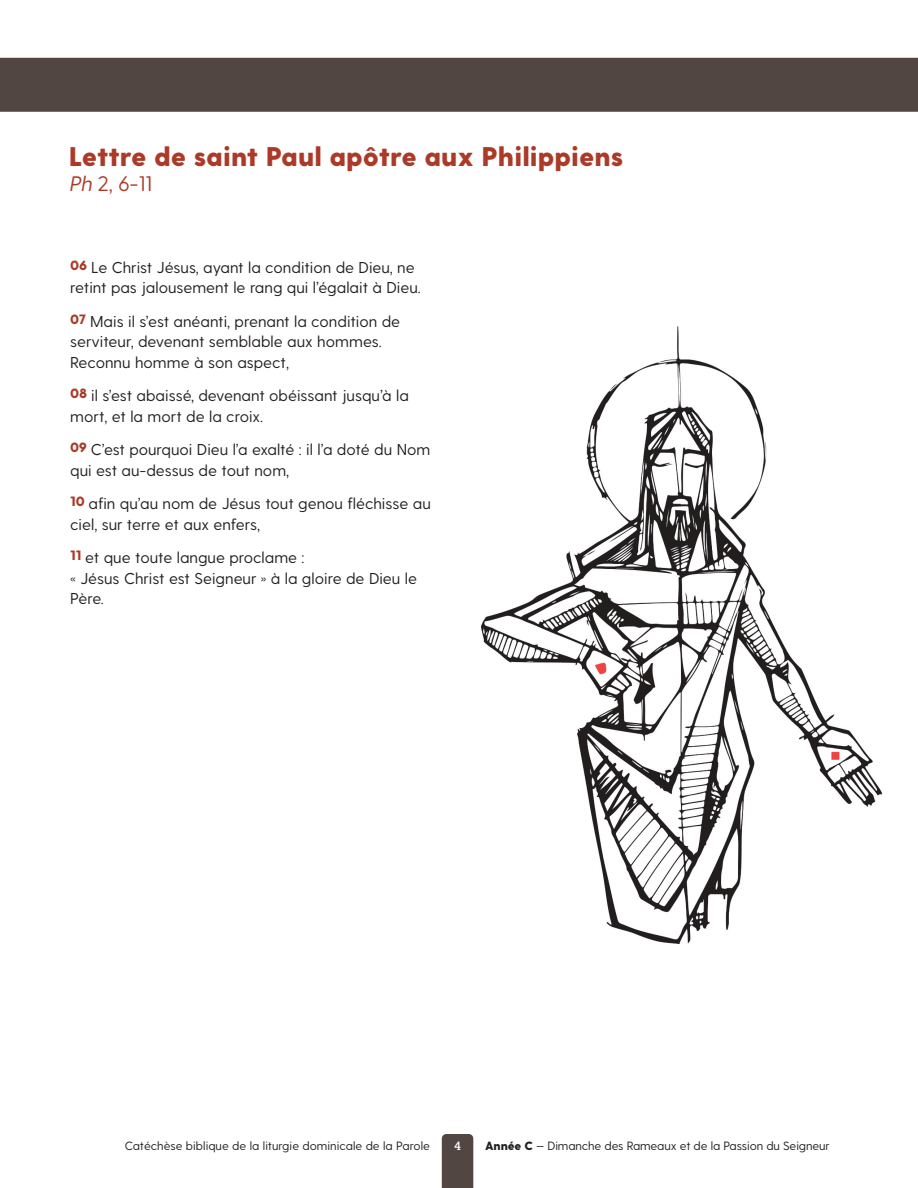
<style>
.page{position:relative;width:918px;height:1188px;background:#fff}
.page>*{position:absolute;margin:0;border:0;box-sizing:border-box;transform-origin:0 0}
.t1{font:800 27px "Greycliff CF";color:#ac3a28}
.t2{font:21px "Greycliff CF";color:#ac3a28}
.t3{font:15.75px/20.2px "Greycliff CF";color:#231f20}
.t4{font:12px "Greycliff CF";letter-spacing:-.01em;color:#231f20}
.t5{font:600 12px "Visby Slab CF";color:#fff}
.s1{font-style:italic}
.s2{font-weight:800}
</style>
<div class="page">
<div style="left:442px;top:1134px;width:31px;height:54px;background:#524642"></div>
<img style="left:482px;top:326px;width:400px;height:617px">
<div style="left:0;top:58px;width:918px;height:54px;background:#524642"></div>
<h1 class="t1" style="left:69px;top:144px;width:556px">Lettre de saint Paul apôtre aux Philippiens</h1>
<h2 class="t2" style="left:69px;top:174px;width:85px"><span class="s1">Ph</span> 2, 6-11</h2>
<p class="t3" style="left:70px;top:258px;width:352px"><sup>06</sup> Le Christ Jésus, ayant la condition de Dieu, ne retint pas jalousement le rang qui l’égalait à Dieu.</p>
<p class="t3" style="left:70px;top:312px;width:332px"><sup>07</sup> Mais il s’est anéanti, prenant la condition de serviteur, devenant semblable aux hommes.<br>Reconnu homme à son aspect,</p>
<p class="t3" style="left:70px;top:387px;width:340px"><sup>08</sup> il s’est abaissé, devenant obéissant jusqu’à la mort, et la mort de la croix.</p>
<p class="t3" style="left:70px;top:441px;width:362px"><sup>09</sup> C’est pourquoi Dieu l’a exalté : il l’a doté du Nom qui est au-dessus de tout nom,</p>
<p class="t3" style="left:70px;top:495px;width:362px"><sup>10</sup> afin qu’au nom de Jésus tout genou fléchisse au ciel, sur terre et aux enfers,</p>
<p class="t3" style="left:70px;top:549px;width:348px"><sup>11</sup> et que toute langue proclame :<br>« Jésus Christ est Seigneur » à la gloire de Dieu le<br>Père.</p>
<p class="t4" style="left:125px;top:1141px;width:307px">Catéchèse biblique de la liturgie dominicale de la Parole</p>
<p class="t5" style="left:454px;top:1140px;width:8px">4</p>
<p class="t4" style="left:485px;top:1141px;width:346px"><span class="s2">Année C</span> — Dimanche des Rameaux et de la Passion du Seigneur</p>
</div>
